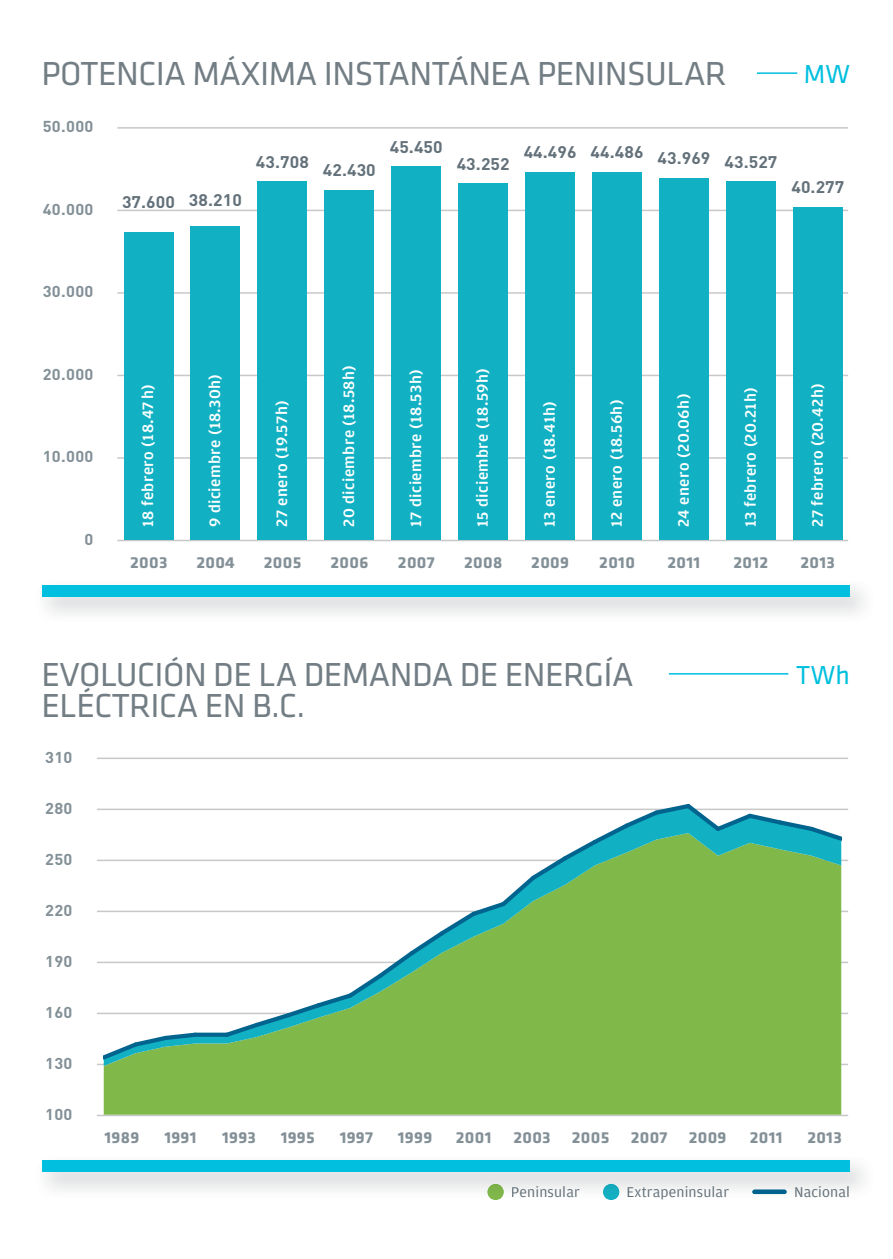
<style>
.page{position:relative;width:893px;height:1259px;background:#fff}
.page>*{position:absolute;margin:0;border:0;box-sizing:border-box;transform-origin:0 0}
.t1{font:34.5px "Klavika Basic";letter-spacing:-.015em;color:#727d84}
.t2{font:27px "Klavika Basic";color:#00bfdf}
.t3{font:700 16.8px "DINOT";letter-spacing:.005em;color:#63717a;scale:1.05 1}
.t4{font:700 16.5px "Klavika Basic";letter-spacing:.02em;color:#839097;scale:1.05 1}
.t5{font:500 15.9px "Amplitude";letter-spacing:.025em;color:#fff;scale:1.05 1}
.t6{font:700 15.6px "DINOT";letter-spacing:.02em;color:#839097;scale:1.05 1}
.t7{font:15px "Amplitude";letter-spacing:.01em;color:#606e76;scale:1.05 1}
.s1{color:#616f78}
</style>
<div class="page">
<hr style="left:117px;top:127px;width:731px;height:2px;background:#c7c8ca">
<hr style="left:117px;top:210px;width:731px;height:1px;background:#c7c8ca">
<hr style="left:117px;top:292px;width:731px;height:2px;background:#c7c8ca">
<hr style="left:117px;top:375px;width:731px;height:1px;background:#c7c8ca">
<hr style="left:117px;top:457px;width:731px;height:2px;background:#c7c8ca">
<hr style="left:117px;top:540px;width:731px;height:1px;background:#c7c8ca">
<hr style="left:757px;top:72px;width:40px;height:2px;background:#00bfdf">
<img style="left:42px;top:585px;width:822px;height:29px">
<div style="left:43px;top:585px;width:807px;height:11px;background:#00bfdf"></div>
<div style="left:124px;top:232px;width:49px;height:308px;background:#11b1c3"></div>
<div style="left:191px;top:226px;width:49px;height:314px;background:#11b1c3"></div>
<div style="left:793px;top:207px;width:50px;height:333px;background:#11b1c3"></div>
<div style="left:258px;top:181px;width:49px;height:359px;background:#11b1c3"></div>
<div style="left:325px;top:190px;width:49px;height:350px;background:#11b1c3"></div>
<div style="left:391px;top:167px;width:50px;height:373px;background:#11b1c3"></div>
<div style="left:458px;top:184px;width:50px;height:356px;background:#11b1c3"></div>
<div style="left:525px;top:172px;width:50px;height:368px;background:#11b1c3"></div>
<div style="left:592px;top:172px;width:50px;height:368px;background:#11b1c3"></div>
<div style="left:659px;top:178px;width:50px;height:362px;background:#11b1c3"></div>
<div style="left:726px;top:181px;width:50px;height:359px;background:#11b1c3"></div>
<hr style="left:669px;top:673px;width:119px;height:1px;background:#00bfdf">
<div style="left:487px;top:1184px;width:17px;height:16px;background:#81b84a;border-radius:50%"></div>
<svg style="left:603px;top:1184px;width:16px;height:16px"></svg>
<img style="left:42px;top:1160px;width:822px;height:35px">
<img style="left:487px;top:1184px;width:17px;height:14px">
<img style="left:512px;top:1186px;width:87px;height:9px">
<img style="left:603px;top:1184px;width:16px;height:14px">
<img style="left:628px;top:1186px;width:120px;height:9px">
<img style="left:752px;top:1189px;width:35px;height:5px;border-radius:2px">
<img style="left:795px;top:1186px;width:54px;height:9px">
<div style="left:43px;top:1160px;width:807px;height:12px;background:#00bfdf"></div>
<hr style="left:97px;top:757px;width:751px;height:2px;background:#c7c8ca">
<hr style="left:97px;top:808px;width:751px;height:2px;background:#c7c8ca">
<hr style="left:97px;top:859px;width:751px;height:2px;background:#c7c8ca">
<hr style="left:97px;top:910px;width:751px;height:2px;background:#c7c8ca">
<hr style="left:97px;top:961px;width:751px;height:2px;background:#c7c8ca">
<hr style="left:97px;top:1012px;width:751px;height:2px;background:#c7c8ca">
<hr style="left:97px;top:1063px;width:751px;height:2px;background:#c7c8ca">
<hr style="left:97px;top:1114px;width:751px;height:2px;background:#c7c8ca">
<div style="left:104px;top:1066px;width:737px;height:48px;background:#81b84a"></div>
<svg style="left:104px;top:808px;width:737px;height:258px"></svg>
<svg style="left:222px;top:804px;width:619px;height:236px"></svg>
<svg style="left:200px;top:1032px;width:27px;height:4px"></svg>
<svg style="left:104px;top:1030px;width:96px;height:33px"></svg>
<h1 class="t1" style="left:41px;top:53px;width:687px">POTENCIA MÁXIMA INSTANTÁNEA PENINSULAR</h1>
<h2 class="t2" style="left:804px;top:58px;width:48px">MW</h2>
<p class="t6" style="left:43px;top:118px;width:50px">50.000</p>
<p class="t6" style="left:43px;top:200px;width:50px">40.000</p>
<p class="t6" style="left:43px;top:283px;width:50px">30.000</p>
<p class="t6" style="left:43px;top:365px;width:50px">20.000</p>
<p class="t6" style="left:43px;top:448px;width:50px">10.000</p>
<p class="t6" style="left:85px;top:530px;width:10px">0</p>
<p class="t3" style="left:122px;top:191px;width:116px">37.600 38.210</p>
<p class="t3" style="left:256px;top:152px;width:52px">43.708</p>
<p class="t3" style="left:323px;top:161px;width:52px">42.430</p>
<p class="t3" style="left:390px;top:137px;width:52px">45.450</p>
<p class="t3" style="left:457px;top:154px;width:52px">43.252</p>
<p class="t3" style="left:524px;top:146px;width:243px">44.496 44.486 43.969 43.527</p>
<p class="t3" style="left:791px;top:178px;width:52px">40.277</p>
<p class="t5" style="left:142px;top:527px;width:137px;rotate:-90deg">18 febrero (18.47h)</p>
<p class="t5" style="left:209px;top:527px;width:147px;rotate:-90deg">9 diciembre (18.30h)</p>
<p class="t5" style="left:276px;top:527px;width:122px;rotate:-90deg">27 enero (19.57h)</p>
<p class="t5" style="left:343px;top:527px;width:156px;rotate:-90deg">20 diciembre (18.58h)</p>
<p class="t5" style="left:410px;top:527px;width:152px;rotate:-90deg">17 diciembre (18.53h)</p>
<p class="t5" style="left:477px;top:527px;width:152px;rotate:-90deg">15 diciembre (18.59h)</p>
<p class="t5" style="left:543px;top:527px;width:121px;rotate:-90deg">13 enero (18.41h)</p>
<p class="t5" style="left:610px;top:527px;width:123px;rotate:-90deg">12 enero (18.56h)</p>
<p class="t5" style="left:677px;top:527px;width:128px;rotate:-90deg">24 enero (20.06h)</p>
<p class="t5" style="left:744px;top:527px;width:134px;rotate:-90deg">13 febrero (20.21h)</p>
<p class="t5" style="left:811px;top:527px;width:138px;rotate:-90deg">27 febrero (20.42h)</p>
<p class="t4" style="left:130px;top:552px;width:37px">2003</p>
<p class="t4" style="left:196px;top:552px;width:38px">2004</p>
<p class="t4" style="left:264px;top:552px;width:37px">2005</p>
<p class="t4" style="left:330px;top:552px;width:38px">2006</p>
<p class="t4" style="left:398px;top:552px;width:37px">2007</p>
<p class="t4" style="left:464px;top:552px;width:38px">2008</p>
<p class="t4" style="left:531px;top:552px;width:37px">2009</p>
<p class="t4" style="left:599px;top:552px;width:35px">2010</p>
<p class="t4" style="left:667px;top:552px;width:33px">2011</p>
<p class="t4" style="left:733px;top:552px;width:35px">2012</p>
<p class="t4" style="left:800px;top:552px;width:34px">2013</p>
<h1 class="t1" style="left:41px;top:653px;width:594px">EVOLUCIÓN DE LA DEMANDA DE ENERGÍA</h1>
<h2 class="t2" style="left:796px;top:658px;width:55px">TWh</h2>
<h1 class="t1" style="left:41px;top:685px;width:265px">ELÉCTRICA EN B.C.</h1>
<p class="t6" style="left:45px;top:748px;width:28px">310</p>
<p class="t6" style="left:45px;top:799px;width:28px">280</p>
<p class="t6" style="left:45px;top:850px;width:28px">250</p>
<p class="t6" style="left:45px;top:901px;width:28px">220</p>
<p class="t6" style="left:45px;top:952px;width:28px">190</p>
<p class="t6" style="left:45px;top:1003px;width:28px">160</p>
<p class="t6" style="left:45px;top:1054px;width:28px">130</p>
<p class="t6" style="left:45px;top:1105px;width:28px">100</p>
<p class="t4" style="left:105px;top:1128px;width:35px">1989</p>
<p class="t4" style="left:164px;top:1128px;width:32px">1991</p>
<p class="t4" style="left:222px;top:1128px;width:34px">1993</p>
<p class="t4" style="left:281px;top:1128px;width:34px">1995</p>
<p class="t4" style="left:340px;top:1128px;width:33px">1997</p>
<p class="t4" style="left:398px;top:1128px;width:34px">1999</p>
<p class="t4" style="left:456px;top:1128px;width:35px">2001</p>
<p class="t4" style="left:513px;top:1128px;width:37px">2003</p>
<p class="t4" style="left:572px;top:1128px;width:37px">2005</p>
<p class="t4" style="left:631px;top:1128px;width:36px">2007</p>
<p class="t4" style="left:689px;top:1128px;width:37px">2009</p>
<p class="t4" style="left:750px;top:1128px;width:33px">2011</p>
<p class="t4" style="left:807px;top:1128px;width:34px">2013</p>
<p class="t7" style="left:511px;top:1186px;width:67px">Peninsul<span class="s1">ar</span></p>
<p class="t7" style="left:626px;top:1186px;width:99px">Extr<span class="s1">apen</span>insular</p>
<p class="t7" style="left:794px;top:1186px;width:55px">Nacional</p>
</div>
